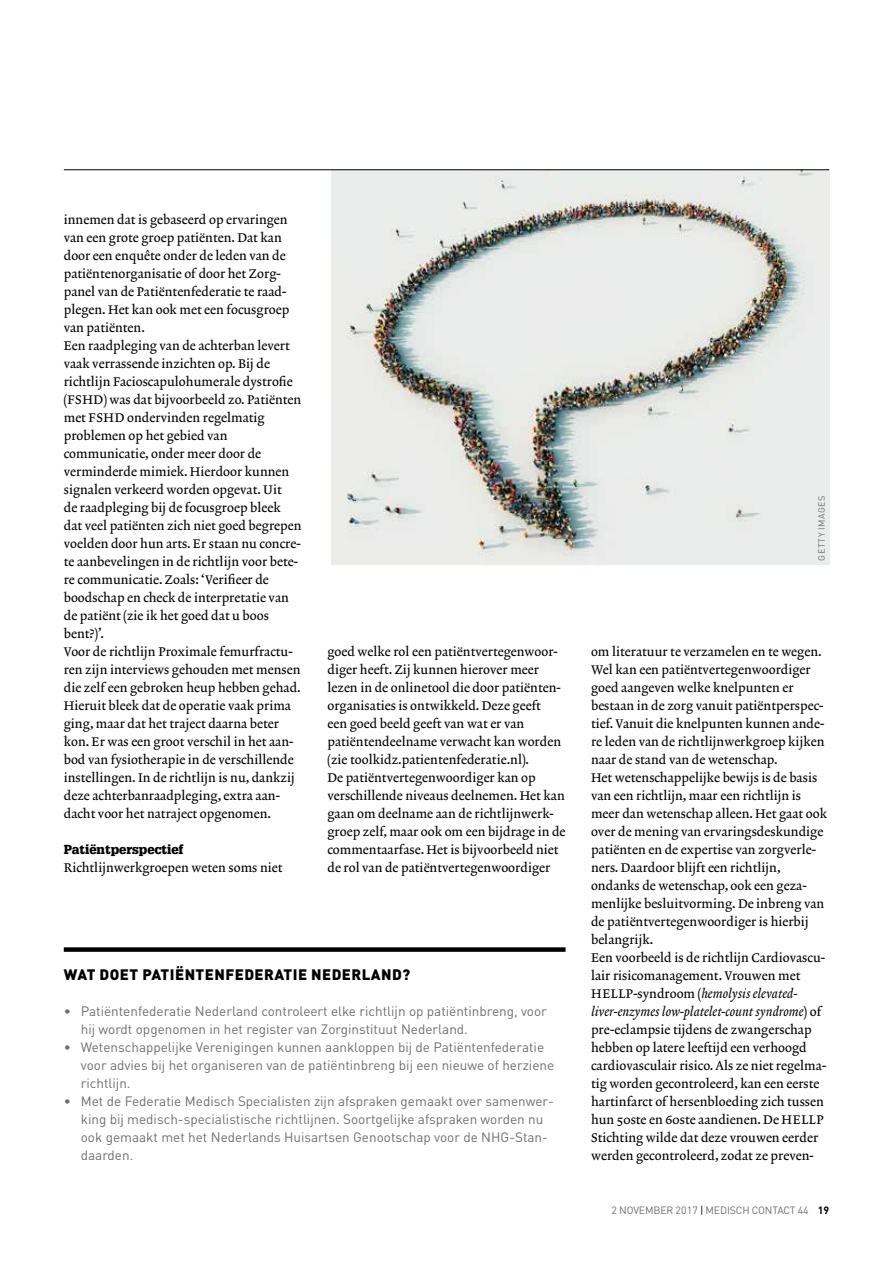
<style>
.page{position:relative;width:893px;height:1263px;background:#fff}
.page>*{position:absolute;margin:0;border:0;box-sizing:border-box;transform-origin:0 0}
.t1{font:900 15px "DINOT";letter-spacing:.03em;color:#000}
.t2{font:13.5px/18px "DINOT";color:#706f6f}
.t3{font:12.75px/18px "Lexicon No 2 Roman A";color:#000}
.t4{font:12.75px/18px "Lexicon No 2 Italic A";color:#000}
.t5{font:900 12.75px "Glypha LT Std";color:#000}
.t6{font:10.5px "DINOT";letter-spacing:-.015em;color:#706f6f}
.t7{font:9px "DINOT";letter-spacing:.06em;color:#706f6f}
.s1{font-family:"Lexicon No 2 Roman A"}
.s2{color:#000}
.s3{font-weight:700;color:#000}
</style>
<div class="page">
<div style="left:64px;top:947px;width:502px;height:5px;background:#000"></div>
<img style="left:332px;top:170px;width:497px;height:395px">
<hr style="left:64px;top:169px;width:765px;height:1px;background:#000">
<p class="t3" style="left:64px;top:211px;width:239px">innemen dat is gebaseerd op ervaringen van een grote groep patiënten. Dat kan door een enquête onder de leden van de patiëntenorganisatie of door het Zorg&shy;panel van de Patiëntenfederatie te raad&shy;plegen. Het kan ook met een focusgroep van patiënten.<br>Een raadpleging van de achterban levert vaak verrassende inzichten op. Bij de richtlijn Facioscapulohumerale dystrofie (FSHD) was dat bijvoorbeeld zo. Patiënten met FSHD ondervinden regelmatig problemen op het gebied van communicatie, onder meer door de verminderde mimiek. Hierdoor kunnen signalen verkeerd worden opgevat. Uit<br>de raadpleging bij de focusgroep bleek dat veel patiënten zich niet goed begrepen voelden door hun arts. Er staan nu concre&shy;te aanbevelingen in de richtlijn voor bete&shy;re communicatie. Zoals: ‘Verifieer de boodschap en check de interpretatie van de patiënt (zie ik het goed dat u boos bent?)’.<br>Voor de richtlijn Proximale femurfractu&shy;ren zijn interviews gehouden met mensen die zelf een gebroken heup hebben gehad.<br>Hieruit bleek dat de operatie vaak prima ging, maar dat het traject daarna beter kon. Er was een groot verschil in het aan&shy;bod van fysiotherapie in de verschillende instellingen. In de richtlijn is nu, dankzij deze achterbanraadpleging, extra aan&shy;dacht voor het natraject opgenomen.</p>
<p class="t5" style="left:64px;top:842px;width:121px">Patiëntperspectief</p>
<p class="t3" style="left:64px;top:859px;width:220px">Richtlijnwerkgroepen weten soms niet</p>
<p class="t7" style="left:816px;top:561px;width:66px;rotate:-90deg">GETTY IMAGES</p>
<p class="t3" style="left:327px;top:643px;width:240px">goed welke rol een patiëntvertegenwoor&shy;diger heeft. Zij kunnen hierover meer lezen in de onlinetool die door patiënten&shy;organisaties is ontwikkeld. Deze geeft<br>een goed beeld geeft van wat er van patiëntendeelname verwacht kan worden (zie toolkidz.patientenfederatie.nl).<br>De patiëntvertegenwoordiger kan op verschillende niveaus deelnemen. Het kan gaan om deelname aan de richtlijnwerk&shy;groep zelf, maar ook om een bijdrage in de commentaarfase. Het is bijvoorbeeld niet de rol van de patiëntvertegenwoordiger</p>
<p class="t3" style="left:591px;top:643px;width:237px">om literatuur te verzamelen en te wegen.<br>Wel kan een patiëntvertegenwoordiger goed aangeven welke knelpunten er bestaan in de zorg vanuit patiëntperspec&shy;tief. Vanuit die knelpunten kunnen ande&shy;re leden van de richtlijnwerkgroep kijken naar de stand van de wetenschap.<br>Het wetenschappelijke bewijs is de basis van een richtlijn, maar een richtlijn is meer dan wetenschap alleen. Het gaat ook over de mening van ervaringsdeskundige patiënten en de expertise van zorgverle&shy;ners. Daardoor blijft een richtlijn, ondanks de wetenschap, ook een geza&shy;menlijke besluitvorming. De inbreng van de patiëntvertegenwoordiger is hierbij belangrijk.<br>Een voorbeeld is de richtlijn Cardiovascu&shy;lair risicomanagement. Vrouwen met</p>
<p class="t4" style="left:591px;top:985px;width:232px"><span class="s1">HELLP-syndroom (</span>hemolysis elevated&shy;liver-enzymes low-platelet-count syndrome<span class="s1">) of</span></p>
<p class="t3" style="left:591px;top:1022px;width:237px">pre-eclampsie tijdens de zwangerschap hebben op latere leeftijd een verhoogd cardiovasculair risico. Als ze niet regelma&shy;tig worden gecontroleerd, kan een eerste hartinfarct of hersenbloeding zich tussen hun 50ste en 60ste aandienen. De HELLP Stichting wilde dat deze vrouwen eerder werden gecontroleerd, zodat ze preven-</p>
<p class="t1" style="left:64px;top:965px;width:348px">WAT DOET PATIËNTENFEDERATIE NEDERLAND?</p>
<p class="t2" style="left:81px;top:1002px;width:468px;text-indent:-17px">• Patiëntenfederatie Nederland controleert elke richtlijn op patiëntinbreng, voor hij wordt opgenomen in het register van Zorginstituut Nederland.</p>
<p class="t2" style="left:81px;top:1038px;width:475px;text-indent:-17px">• Wetenschappelijke Verenigingen kunnen aankloppen bij de Patiëntenfederatie voor advies bij het organiseren van de patiëntinbreng bij een nieuwe of herziene richtlijn.</p>
<p class="t2" style="left:81px;top:1092px;width:475px;text-indent:-17px">• Met de Federatie Medisch Specialisten zijn afspraken gemaakt over samenwer&shy;king bij medisch-specialistische richtlijnen. Soortgelijke afspraken worden nu ook gemaakt met het Nederlands Huisartsen Genootschap voor de NHG-Stan&shy;daarden.</p>
<p class="t6" style="left:612px;top:1203px;width:219px">2 NOVEMBER 2017 <span class="s2">|</span> MEDISCH CONTACT 44 <span class="s3">19</span></p>
</div>
